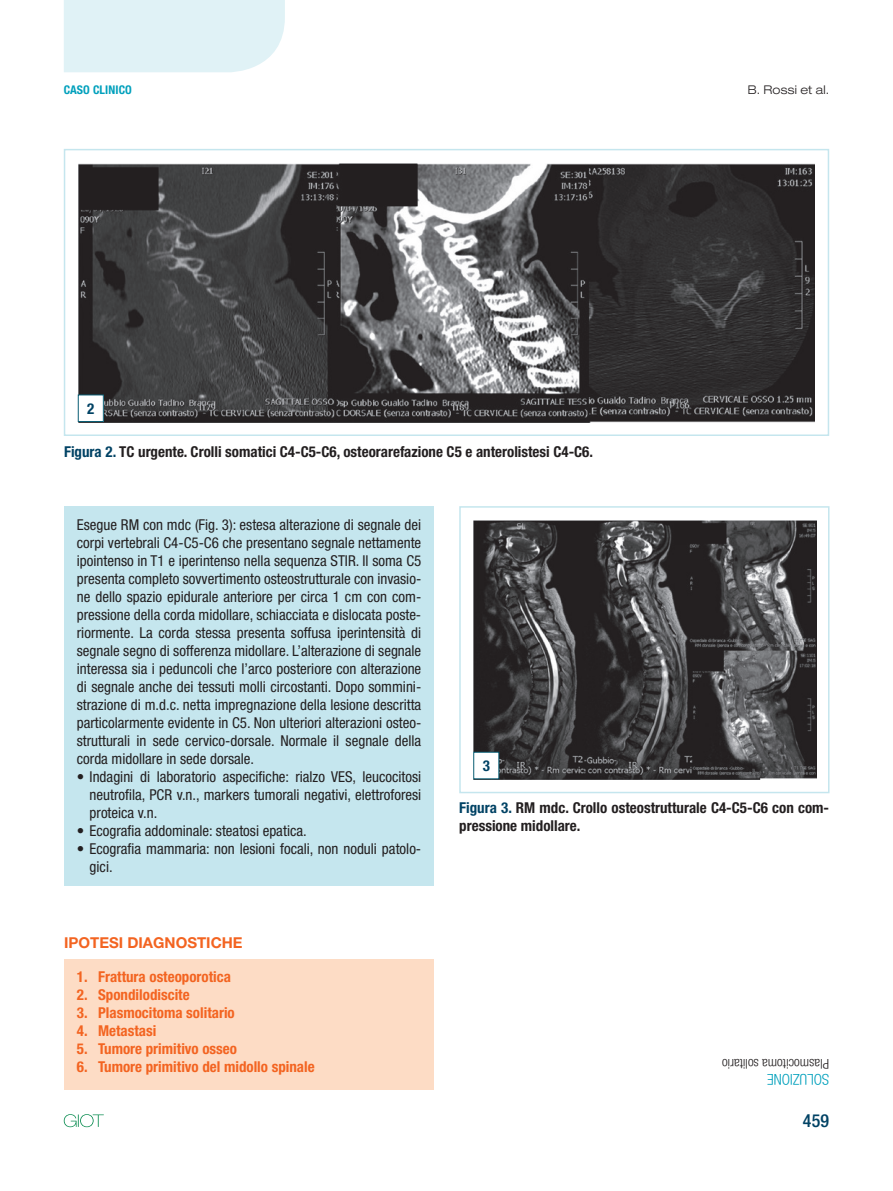
<style>
.page{position:relative;width:893px;height:1191px;background:#fff}
.page>*{position:absolute;margin:0;border:0;box-sizing:border-box;transform-origin:0 0}
.t1{font:500 condensed 18px "Helvetica Neue LT Std";color:#004264}
.t2{font:condensed 15px/18px "Helvetica Neue LT Std";color:#231f20;text-align:justify}
.t3{font:700 condensed 15px/18px "Helvetica Neue LT Std";color:#231f20}
.t4{font:700 condensed 15px "Helvetica Neue LT Std";color:#f36421}
.t5{font:700 15px "Helvetica Neue LT Std";color:#f36421}
.t6{font:300 condensed 15px "Helvetica Neue LT Std";color:#00a0bc}
.t7{font:700 condensed 15px "Helvetica Neue LT Std";color:#004264}
.t8{font:300 condensed 13.5px "Helvetica Neue LT Std";color:#231f20}
.t9{font:300 expanded 12px "Helvetica Neue LT Std";letter-spacing:.025em;color:#231f20}
.t10{font:700 condensed 12px "Helvetica Neue LT Std";letter-spacing:.01em;color:#00a0bc}
.s1{color:#004264}
</style>
<div class="page">
<div style="left:64px;top:0;width:221px;height:72px;background:#e0f2f6"></div>
<svg style="left:64px;top:1114px;width:40px;height:13px"></svg>
<div style="left:64px;top:958px;width:370px;height:132px;background:#fddcc5"></div>
<div style="left:64px;top:149px;width:765px;height:287px;border:2px solid #c5e6ee"></div>
<div style="left:459px;top:506px;width:370px;height:287px;border:2px solid #c5e6ee"></div>
<img style="left:78px;top:163px;width:737px;height:259px">
<img style="left:473px;top:520px;width:343px;height:259px">
<div style="left:78px;top:395px;width:25px;height:26px;background:#fff"></div>
<div style="left:78px;top:395px;width:26px;height:27px;border:1px solid #0a5d73"></div>
<div style="left:474px;top:752px;width:25px;height:27px;background:#fff"></div>
<div style="left:473px;top:752px;width:26px;height:27px;border:1px solid #0a5d73"></div>
<div style="left:64px;top:506px;width:370px;height:380px;background:#c5e6ee"></div>
<p class="t10" style="left:64px;top:82px;width:70px">CASO CLINICO</p>
<p class="t7" style="left:87px;top:399px;width:9px">2</p>
<p class="t3" style="left:64px;top:442px;width:530px"><span class="s1">Figura 2.</span> TC urgente. Crolli somatici C4-C5-C6, osteorarefazione C5 e anterolistesi C4-C6.</p>
<p class="t9" style="left:748px;top:82px;width:83px">B. Rossi et al.</p>
<p class="t2" style="left:77px;top:515px;width:346px">Esegue RM con mdc (Fig. 3): estesa alterazione di segnale dei corpi vertebrali C4-C5-C6 che presentano segnale nettamente ipointenso in T1 e iperintenso nella sequenza STIR. Il soma C5 presenta completo sovvertimento osteostrutturale con invasio&shy;ne dello spazio epidurale anteriore per circa 1 cm con com&shy;pressione della corda midollare, schiacciata e dislocata poste&shy;riormente. La corda stessa presenta soffusa iperintensità di segnale segno di sofferenza midollare. L’alterazione di segnale interessa sia i peduncoli che l’arco posteriore con alterazione di segnale anche dei tessuti molli circostanti. Dopo sommini&shy;strazione di m.d.c. netta impregnazione della lesione descritta particolarmente evidente in C5. Non ulteriori alterazioni osteo&shy;strutturali in sede cervico-dorsale. Normale il segnale della corda midollare in sede dorsale.</p>
<p class="t2" style="left:90px;top:767px;width:333px;text-indent:-13px">• Indagini di laboratorio aspecifiche: rialzo VES, leucocitosi neutrofila, PCR v.n., markers tumorali negativi, elettroforesi proteica v.n.</p>
<p class="t2" style="left:77px;top:821px;width:231px">• Ecografia addominale: steatosi epatica.</p>
<p class="t2" style="left:90px;top:839px;width:333px;text-indent:-13px">• Ecografia mammaria: non lesioni focali, non noduli patolo&shy;gici.</p>
<p class="t5" style="left:64px;top:933px;width:180px">IPOTESI DIAGNOSTICHE</p>
<p class="t4" style="left:77px;top:967px;width:156px">1. Frattura osteoporotica</p>
<p class="t4" style="left:77px;top:985px;width:114px">2. Spondilodiscite</p>
<p class="t4" style="left:77px;top:1003px;width:159px">3. Plasmocitoma solitario</p>
<p class="t4" style="left:77px;top:1021px;width:81px">4. Metastasi</p>
<p class="t4" style="left:77px;top:1039px;width:162px">5. Tumore primitivo osseo</p>
<p class="t4" style="left:77px;top:1057px;width:239px">6. Tumore primitivo del midollo spinale</p>
<p class="t7" style="left:483px;top:756px;width:9px">3</p>
<p class="t3" style="left:459px;top:798px;width:371px"><span class="s1">Figura 3.</span> RM mdc. Crollo osteostrutturale C4-C5-C6 con com&shy;pressione midollare.</p>
<p class="t8" style="left:829px;top:1071px;width:109px;rotate:-180deg">Plasmocitoma solitario</p>
<p class="t6" style="left:829px;top:1087px;width:64px;rotate:-180deg">SOLUZIONE</p>
<p class="t1" style="left:803px;top:1110px;width:28px">459</p>
</div>
